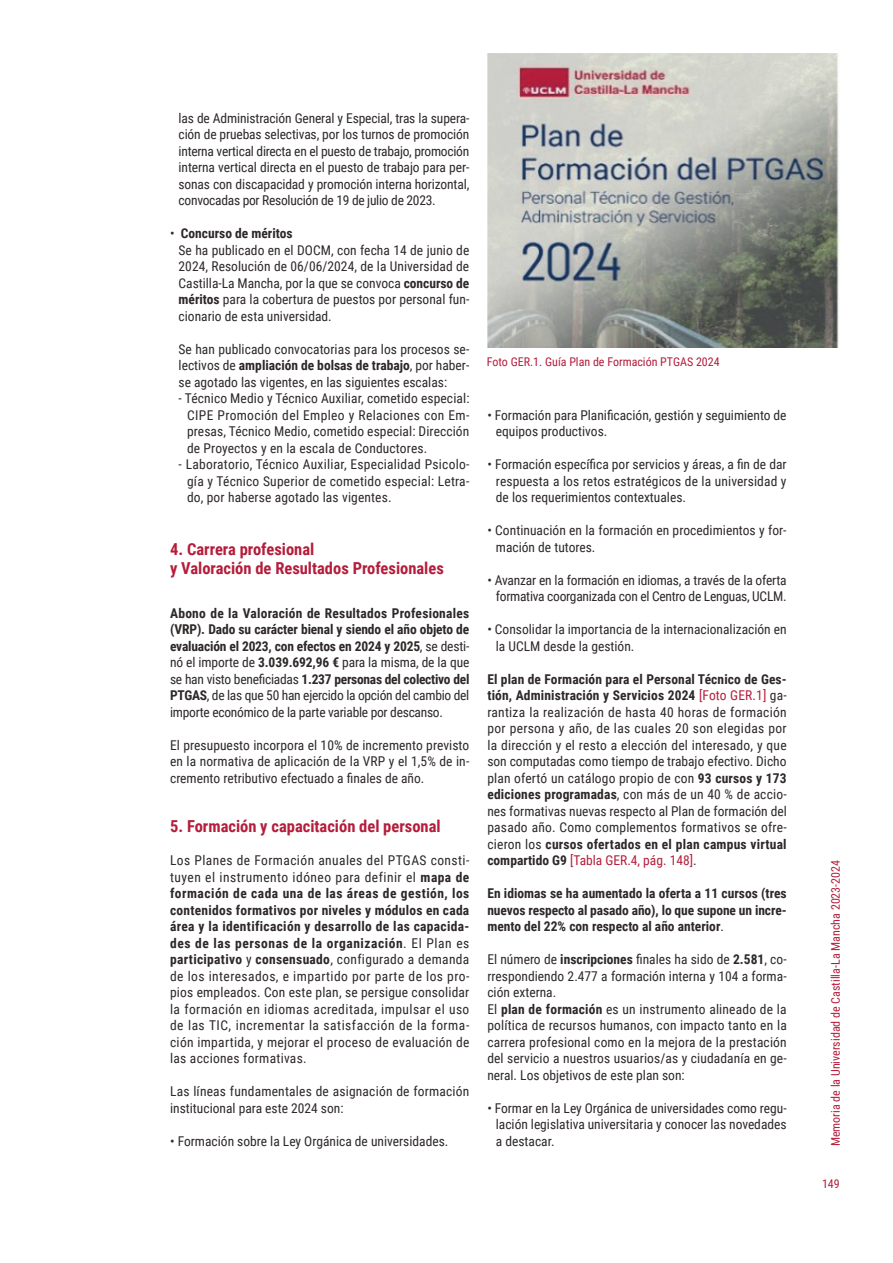
<style>
.page{position:relative;width:893px;height:1263px;background:#fff}
.page>*{position:absolute;margin:0;border:0;box-sizing:border-box;transform-origin:0 0}
.txt_corrido{font:700 16.5px "Roboto Condensed";color:#b41d3b}
.txt_corrido-2{font:13.5px/16.5px "Roboto Condensed";color:#2e2828;text-align:justify}
.txt_corrido-3{font:700 13.5px/16.5px "Roboto Condensed";letter-spacing:-.005em;color:#2e2828;text-align:justify}
.txt_corrido-4{font:13.5px/16.5px "Roboto Condensed";letter-spacing:-.02em;color:#2e2828;text-align:right}
.txt_corrido-5{font:12px "Roboto Condensed";color:#b41d3b}
.s1{font-weight:400}
.s2{font-weight:700}
.s3{color:#b41d3b}
</style>
<div class="page">
<img style="left:487px;top:54px;width:352px;height:293px">
<p class="txt_corrido-2" style="left:179px;top:109px;width:292px">las de Administración General y Especial, tras la supera&shy;ción de pruebas selectivas, por los turnos de promoción interna vertical directa en el puesto de trabajo, promoción interna vertical directa en el puesto de trabajo para per&shy;sonas con discapacidad y promoción interna horizontal, convocadas por Resolución de 19 de julio de 2023.</p>
<p class="txt_corrido-3" style="left:170px;top:225px;width:124px"><span class="s1">•</span> Concurso de méritos</p>
<p class="txt_corrido-2" style="left:179px;top:241px;width:292px">Se ha publicado en el DOCM, con fecha 14 de junio de 2024, Resolución de 06/06/2024, de la Universidad de Castilla-La Mancha, por la que se convoca <span class="s2">concurso de méritos</span> para la cobertura de puestos por personal fun&shy;cionario de esta universidad.</p>
<p class="txt_corrido-2" style="left:179px;top:340px;width:292px">Se han publicado convocatorias para los procesos se&shy;lectivos de <span class="s2">ampliación de bolsas de trabajo</span>, por haber&shy;se agotado las vigentes, en las siguientes escalas:</p>
<p class="txt_corrido-2" style="left:187px;top:390px;width:284px;text-indent:-9px">- Técnico Medio y Técnico Auxiliar, cometido especial:<br>CIPE Promoción del Empleo y Relaciones con Em&shy;presas, Técnico Medio, cometido especial: Dirección de Proyectos y en la escala de Conductores.</p>
<p class="txt_corrido-2" style="left:187px;top:456px;width:284px;text-indent:-9px">- Laboratorio, Técnico Auxiliar, Especialidad Psicolo&shy;gía y Técnico Superior de cometido especial: Letra&shy;do, por haberse agotado las vigentes.</p>
<p class="txt_corrido" style="left:170px;top:537px;width:146px">4. Carrera profesional</p>
<p class="txt_corrido" style="left:170px;top:557px;width:275px">y Valoración de Resultados Profesionales</p>
<p class="txt_corrido-3" style="left:170px;top:604px;width:301px">Abono de la Valoración de Resultados Profesionales (VRP). Dado su carácter bienal y siendo el año objeto de evaluación el 2023, con efectos en 2024 y 2025<span class="s1">, se desti&shy;nó el importe de</span> 3.039.692,96 € <span class="s1">para la misma, de la que se han visto beneficiadas</span> 1.237 personas del colectivo del PTGAS<span class="s1">, de las que 50 han ejercido la opción del cambio del importe económico de la parte variable por descanso.</span></p>
<p class="txt_corrido-2" style="left:170px;top:736px;width:301px">El presupuesto incorpora el 10% de incremento previsto en la normativa de aplicación de la VRP y el 1,5% de in&shy;cremento retributivo efectuado a finales de año.</p>
<p class="txt_corrido" style="left:170px;top:815px;width:272px">5. Formación y capacitación del personal</p>
<p class="txt_corrido-2" style="left:170px;top:852px;width:301px">Los Planes de Formación anuales del PTGAS consti&shy;tuyen el instrumento idóneo para definir el <span class="s2">mapa de formación de cada una de las áreas de gestión, los contenidos formativos por niveles y módulos en cada área y la identificación y desarrollo de las capacida&shy;des de las personas de la organización</span>. El Plan es <span class="s2">participativo</span> y <span class="s2">consensuado</span>, configurado a demanda de los interesados, e impartido por parte de los pro&shy;pios empleados. Con este plan, se persigue consolidar la formación en idiomas acreditada, impulsar el uso de las TIC, incrementar la satisfacción de la forma&shy;ción impartida, y mejorar el proceso de evaluación de las acciones formativas.</p>
<p class="txt_corrido-2" style="left:170px;top:1083px;width:301px">Las líneas fundamentales de asignación de formación institucional para este 2024 son:</p>
<p class="txt_corrido-2" style="left:170px;top:1132px;width:280px">• Formación sobre la Ley Orgánica de universidades.</p>
<p class="txt_corrido-5" style="left:487px;top:353px;width:234px">Foto GER.1. Guía Plan de Formación PTGAS 2024</p>
<p class="txt_corrido-2" style="left:496px;top:406px;width:292px;text-indent:-9px">• Formación para Planificación, gestión y seguimiento de equipos productivos.</p>
<p class="txt_corrido-2" style="left:496px;top:456px;width:292px;text-indent:-9px">• Formación específica por servicios y áreas, a fin de dar respuesta a los retos estratégicos de la universidad y de los requerimientos contextuales.</p>
<p class="txt_corrido-2" style="left:496px;top:522px;width:292px;text-indent:-9px">• Continuación en la formación en procedimientos y for&shy;mación de tutores.</p>
<p class="txt_corrido-4" style="left:487px;top:571px;width:301px">• Avanzar en la formación en idiomas, a través de la oferta formativa coorganizada con el Centro de Lenguas, UCLM.</p>
<p class="txt_corrido-2" style="left:496px;top:621px;width:292px;text-indent:-9px">• Consolidar la importancia de la internacionalización en la UCLM desde la gestión.</p>
<p class="txt_corrido-2" style="left:487px;top:670px;width:301px"><span class="s2">El plan de Formación para el Personal Técnico de Ges&shy;tión, Administración y Servicios 2024</span> <span class="s3">[Foto GER.1]</span> ga&shy;rantiza la realización de hasta 40 horas de formación por persona y año, de las cuales 20 son elegidas por la dirección y el resto a elección del interesado, y que son computadas como tiempo de trabajo efectivo. Dicho plan ofertó un catálogo propio de con <span class="s2">93 cursos y 173 ediciones programadas</span>, con más de un 40 % de accio&shy;nes formativas nuevas respecto al Plan de formación del pasado año. Como complementos formativos se ofre&shy;cieron los <span class="s2">cursos ofertados en el plan campus virtual compartido G9</span> <span class="s3">[Tabla GER.4, pág. 148]</span>.</p>
<p class="txt_corrido-3" style="left:487px;top:885px;width:301px">En idiomas se ha aumentado la oferta a 11 cursos (tres nuevos respecto al pasado año), lo que supone un incre&shy;mento del 22% con respecto al año anterior<span class="s1">.</span></p>
<p class="txt_corrido-2" style="left:487px;top:951px;width:301px">El número de <span class="s2">inscripciones</span> finales ha sido de <span class="s2">2.581</span>, co&shy;rrespondiendo 2.477 a formación interna y 104 a forma&shy;ción externa.</p>
<p class="txt_corrido-2" style="left:487px;top:1000px;width:301px">El <span class="s2">plan de formación</span> es un instrumento alineado de la política de recursos humanos, con impacto tanto en la carrera profesional como en la mejora de la prestación del servicio a nuestros usuarios/as y ciudadanía en ge&shy;neral. Los objetivos de este plan son:</p>
<p class="txt_corrido-2" style="left:496px;top:1099px;width:292px;text-indent:-9px">• Formar en la Ley Orgánica de universidades como regu&shy;lación legislativa universitaria y conocer las novedades a destacar.</p>
<p class="txt_corrido-5" style="left:827px;top:1146px;width:288px;rotate:-90deg">Memoria de la Universidad de Castilla-La Mancha 2023-2024</p>
<p class="txt_corrido-5" style="left:822px;top:1175px;width:19px">149</p>
</div>
